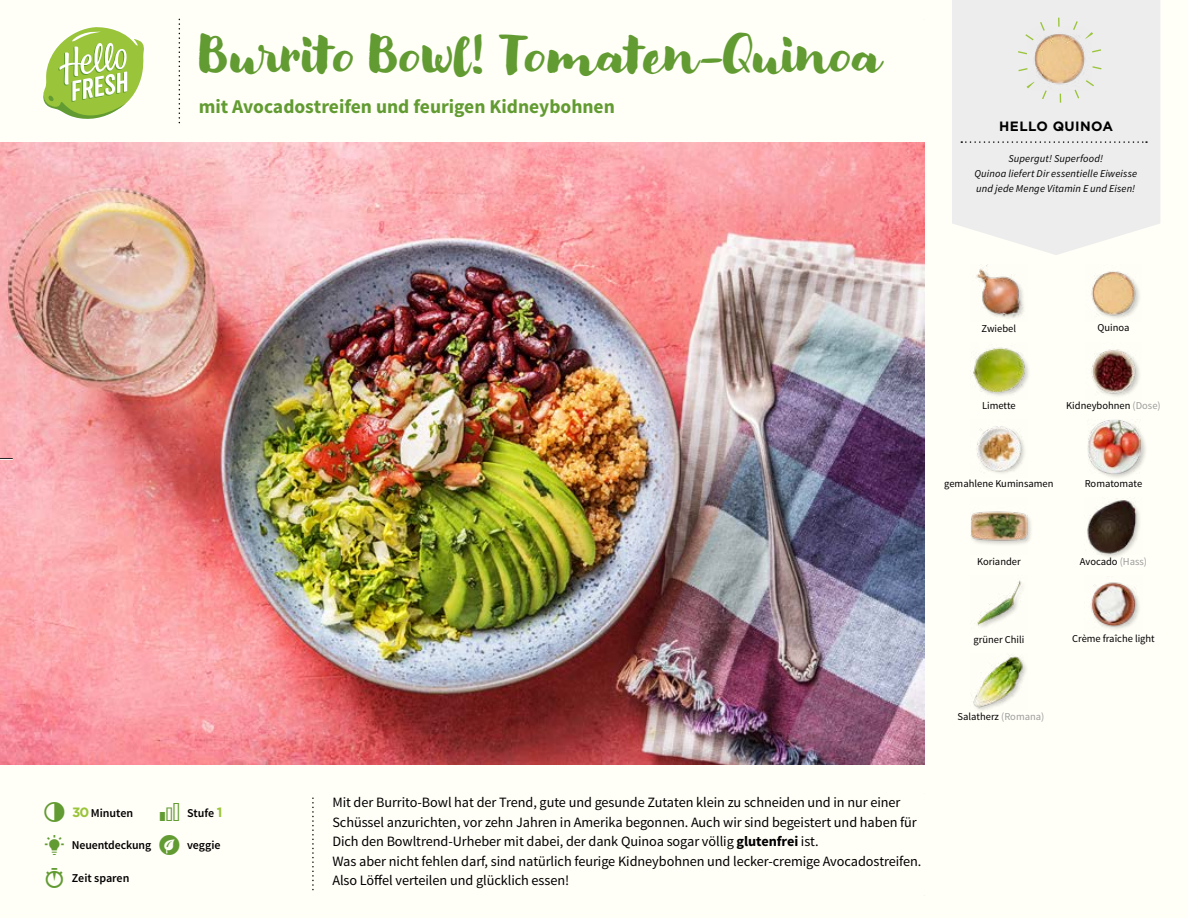
<style>
.page{position:relative;width:1188px;height:918px;background:#fffef7}
.page>*{position:absolute;margin:0;border:0;box-sizing:border-box;transform-origin:0 0}
.t1{font:46.5px "Modern Love";color:#619b31}
.t2{font:700 19.5px "Source Sans Pro";color:#619b31}
.t3{font:14.25px/19.5px "Source Sans Pro";letter-spacing:-.005em;color:#000}
.t4{font:700 13.5px "Gotham";letter-spacing:.03em;color:#000}
.t5{font:600 12px "Source Sans Pro";letter-spacing:-.01em;color:#000}
.t6{font:10.5px "Source Sans Pro";color:#000}
.t7{font:italic 10.5px/14.7px "Source Sans Pro";letter-spacing:.015em;color:#000;text-align:center}
.s1{color:#9d9d9c}
.s2{font-family:"Gotham";font-weight:700;font-size:13.5px;color:#9ac43a}
.s3{font-weight:700}
</style>
<div class="page">
<svg style="left:43px;top:27px;width:101px;height:92px"></svg>
<img style="left:973px;top:656px;width:53px;height:54px">
<img style="left:1091px;top:582px;width:48px;height:47px">
<img style="left:977px;top:580px;width:45px;height:47px">
<div style="left:970px;top:512px;width:63px;height:35px;background:#000;opacity:.2"></div>
<img style="left:970px;top:511px;width:58px;height:36px">
<div style="left:1087px;top:499px;width:55px;height:60px;background:#000;opacity:.2"></div>
<img style="left:1087px;top:498px;width:55px;height:57px">
<div style="left:1087px;top:419px;width:61px;height:61px;background:#000;opacity:.2"></div>
<img style="left:1087px;top:420px;width:54px;height:54px">
<img style="left:977px;top:426px;width:48px;height:48px">
<div style="left:973px;top:348px;width:58px;height:50px;background:#000;opacity:.2"></div>
<img style="left:972px;top:347px;width:55px;height:51px">
<img style="left:1091px;top:349px;width:49px;height:47px">
<img style="left:1091px;top:271px;width:49px;height:47px">
<img style="left:976px;top:265px;width:48px;height:53px">
<svg style="left:952px;top:0;width:208px;height:255px;background:#eeeeed"></svg>
<svg style="left:961px;top:141px;width:186px;height:2px"></svg>
<img style="left:1027px;top:25px;width:66px;height:66px">
<div style="left:1017px;top:18px;width:85px;height:85px;border:9px dashed #9ac43a;border-radius:50%"></div>
<img style="left:0;top:142px;width:925px;height:623px">
<svg style="left:0;top:458px;width:13px;height:2px"></svg>
<h1 class="t1" style="left:199px;top:27px;width:683px">Burrito Bowl! Tomaten-Quinoa</h1>
<h2 class="t2" style="left:199px;top:94px;width:418px">mit Avocadostreifen und feurigen Kidneybohnen</h2>
<p class="t4" style="left:999px;top:117px;width:115px">HELLO QUINOA</p>
<p class="t7" style="left:974px;top:152px;width:164px">Supergut! Superfood!<br>Quinoa liefert Dir essentielle Eiweisse und jede Menge Vitamin E und Eisen!</p>
<p class="t6" style="left:982px;top:322px;width:36px">Zwiebel</p>
<p class="t6" style="left:1098px;top:321px;width:33px">Quinoa</p>
<p class="t6" style="left:982px;top:399px;width:35px">Limette</p>
<p class="t6" style="left:1066px;top:399px;width:96px">Kidneybohnen <span class="s1">(Dose)</span></p>
<p class="t6" style="left:944px;top:477px;width:111px">gemahlene Kuminsamen</p>
<p class="t6" style="left:1085px;top:477px;width:59px">Romatomate</p>
<p class="t6" style="left:977px;top:555px;width:45px">Koriander</p>
<p class="t6" style="left:1080px;top:555px;width:69px">Avocado <span class="s1">(Hass)</span></p>
<p class="t6" style="left:973px;top:633px;width:52px">grüner Chili</p>
<p class="t6" style="left:1072px;top:632px;width:84px">Crème fraîche light</p>
<p class="t6" style="left:958px;top:710px;width:88px">Salatherz <span class="s1">(Romana)</span></p>
<p class="t5" style="left:72px;top:805px;width:62px"><span class="s2">30</span> Minuten</p>
<p class="t5" style="left:187px;top:805px;width:37px">Stufe <span class="s2">1</span></p>
<p class="t3" style="left:332px;top:793px;width:591px">Mit der Burrito-Bowl hat der Trend, gute und gesunde Zutaten klein zu schneiden und in nur einer Schüssel anzurichten, vor zehn Jahren in Amerika begonnen. Auch wir sind begeistert und haben für Dich den Bowltrend-Urheber mit dabei, der dank Quinoa sogar völlig <span class="s3">glutenfrei</span> ist.<br>Was aber nicht fehlen darf, sind natürlich feurige Kidneybohnen und lecker-cremige Avocadostreifen.<br>Also Löffel verteilen und glücklich essen!</p>
<p class="t5" style="left:72px;top:838px;width:81px">Neuentdeckung</p>
<p class="t5" style="left:187px;top:838px;width:35px">veggie</p>
<p class="t5" style="left:72px;top:871px;width:59px">Zeit sparen</p>
</div>
